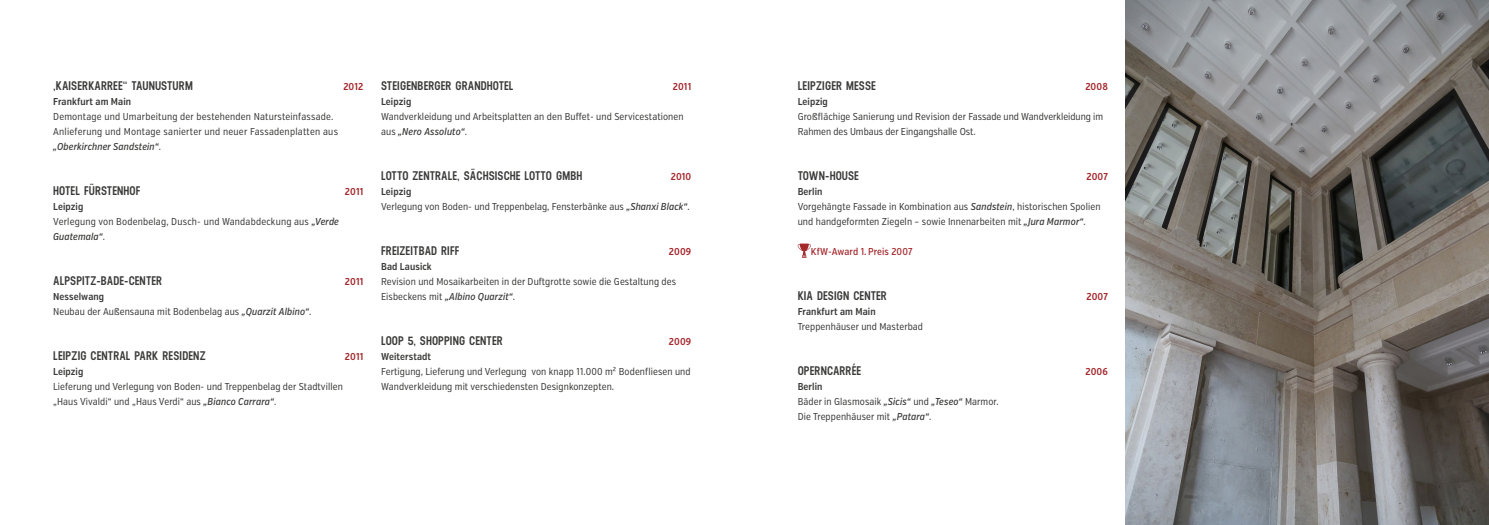
<style>
.page{position:relative;width:1489px;height:525px;background:#fff}
.page>*{position:absolute;margin:0;border:0;box-sizing:border-box;transform-origin:0 0}
.t1{font:600 12.5px "Neusa";letter-spacing:.015em;color:#3a3a39}
.t2{font:10px/15px "Verb Ex Cond";letter-spacing:.01em;color:#3a3a39}
.t3{font:600 10px "Verb Ex Cond";letter-spacing:.01em;color:#3a3a39}
.t4{font:600 10px "Verb Ex Cond";letter-spacing:.01em;color:#a4272c}
.t5{font:500 10px "Verb Ex Cond";letter-spacing:.01em;color:#a4272c}
.s1{font-weight:500;font-style:italic}
.s2{font-weight:600}
</style>
<div class="page">
<svg style="left:797px;top:243px;width:14px;height:14px"></svg>
<img style="left:1125px;top:0;width:363px;height:524px">
<p class="t1" style="left:53px;top:77px;width:141px">„KAISERKARREE“ TAUNUSTURM</p>
<p class="t4" style="left:343px;top:81px;width:22px">2012</p>
<p class="t3" style="left:53px;top:96px;width:79px">Frankfurt am Main</p>
<p class="t2" style="left:53px;top:109px;width:286px">Demontage und Umarbeitung der bestehenden Natursteinfassade.<br>Anlieferung und Montage sanierter und neuer Fassadenplatten aus <span class="s1">„Oberkirchner Sandstein“</span>.</p>
<p class="t1" style="left:53px;top:182px;width:89px">HOTEL FÜRSTENHOF</p>
<p class="t4" style="left:345px;top:186px;width:20px">2011</p>
<p class="t2" style="left:53px;top:199px;width:287px"><span class="s2">Leipzig<br></span>Verlegung von Bodenbelag, Dusch- und Wandabdeckung aus <span class="s1">„Verde<br>Guatemala“</span>.</p>
<p class="t1" style="left:53px;top:272px;width:110px">ALPSPITZ-BADE-CENTER</p>
<p class="t4" style="left:345px;top:276px;width:20px">2011</p>
<p class="t2" style="left:53px;top:289px;width:260px"><span class="s2">Nesselwang<br></span>Neubau der Außensauna mit Bodenbelag aus <span class="s1">„Quarzit Albino“</span>.</p>
<p class="t1" style="left:53px;top:347px;width:154px">LEIPZIG CENTRAL PARK RESIDENZ</p>
<p class="t4" style="left:345px;top:351px;width:20px">2011</p>
<p class="t3" style="left:53px;top:366px;width:32px">Leipzig</p>
<p class="t2" style="left:53px;top:379px;width:291px">Lieferung und Verlegung von Boden- und Treppenbelag der Stadtvillen „Haus Vivaldi“ und „Haus Verdi“ aus <span class="s1">„Bianco Carrara“</span>.</p>
<p class="t1" style="left:381px;top:77px;width:134px">STEIGENBERGER GRANDHOTEL</p>
<p class="t4" style="left:672px;top:81px;width:20px">2011</p>
<p class="t3" style="left:381px;top:96px;width:32px">Leipzig</p>
<p class="t2" style="left:381px;top:109px;width:304px">Wandverkleidung und Arbeitsplatten an den Buffet- und Servicestationen aus <span class="s1">„Nero Assoluto“</span>.</p>
<p class="t1" style="left:381px;top:167px;width:203px">LOTTO ZENTRALE, SÄCHSISCHE LOTTO GMBH</p>
<p class="t4" style="left:670px;top:171px;width:22px">2010</p>
<p class="t2" style="left:381px;top:184px;width:310px"><span class="s2">Leipzig<br></span>Verlegung von Boden- und Treppenbelag, Fensterbänke aus <span class="s1">„Shanxi Black“</span>.</p>
<p class="t1" style="left:381px;top:242px;width:80px">FREIZEITBAD RIFF</p>
<p class="t4" style="left:669px;top:246px;width:24px">2009</p>
<p class="t3" style="left:381px;top:261px;width:52px">Bad Lausick</p>
<p class="t2" style="left:381px;top:274px;width:296px">Revision und Mosaikarbeiten in der Duftgrotte sowie die Gestaltung des<br>Eisbeckens mit <span class="s1">„Albino Quarzit“</span>.</p>
<p class="t1" style="left:381px;top:332px;width:123px">LOOP 5, SHOPPING CENTER</p>
<p class="t4" style="left:669px;top:336px;width:24px">2009</p>
<p class="t3" style="left:381px;top:351px;width:51px">Weiterstadt</p>
<p class="t2" style="left:381px;top:364px;width:311px">Fertigung, Lieferung und Verlegung von knapp 11.000 m² Bodenfliesen und<br>Wandverkleidung mit verschiedensten Designkonzepten.</p>
<p class="t1" style="left:797px;top:77px;width:80px">LEIPZIGER MESSE</p>
<p class="t4" style="left:1085px;top:81px;width:24px">2008</p>
<p class="t3" style="left:797px;top:96px;width:32px">Leipzig</p>
<p class="t2" style="left:797px;top:109px;width:307px">Großflächige Sanierung und Revision der Fassade und Wandverkleidung im<br>Rahmen des Umbaus der Eingangshalle Ost.</p>
<p class="t1" style="left:797px;top:167px;width:63px">TOWN-HOUSE</p>
<p class="t4" style="left:1086px;top:171px;width:23px">2007</p>
<p class="t2" style="left:797px;top:184px;width:304px"><span class="s2">Berlin<br></span>Vorgehängte Fassade in Kombination aus <span class="s1">Sandstein</span>, historischen Spolien und handgeformten Ziegeln – sowie Innenarbeiten mit <span class="s1">„Jura Marmor“</span>.</p>
<p class="t5" style="left:811px;top:246px;width:103px">KfW-Award 1. Preis 2007</p>
<p class="t1" style="left:797px;top:287px;width:91px">KIA DESIGN CENTER</p>
<p class="t4" style="left:1086px;top:291px;width:23px">2007</p>
<p class="t3" style="left:797px;top:306px;width:79px">Frankfurt am Main</p>
<p class="t2" style="left:797px;top:319px;width:127px">Treppenhäuser und Masterbad</p>
<p class="t1" style="left:797px;top:362px;width:65px">OPERNCARRÉE</p>
<p class="t4" style="left:1085px;top:366px;width:24px">2006</p>
<p class="t2" style="left:797px;top:379px;width:203px"><span class="s2">Berlin<br></span>Bäder in Glasmosaik <span class="s1">„Sicis“</span> und <span class="s1">„Teseo“</span> Marmor.<br>Die Treppenhäuser mit <span class="s1">„Patara“</span>.</p>
</div>
